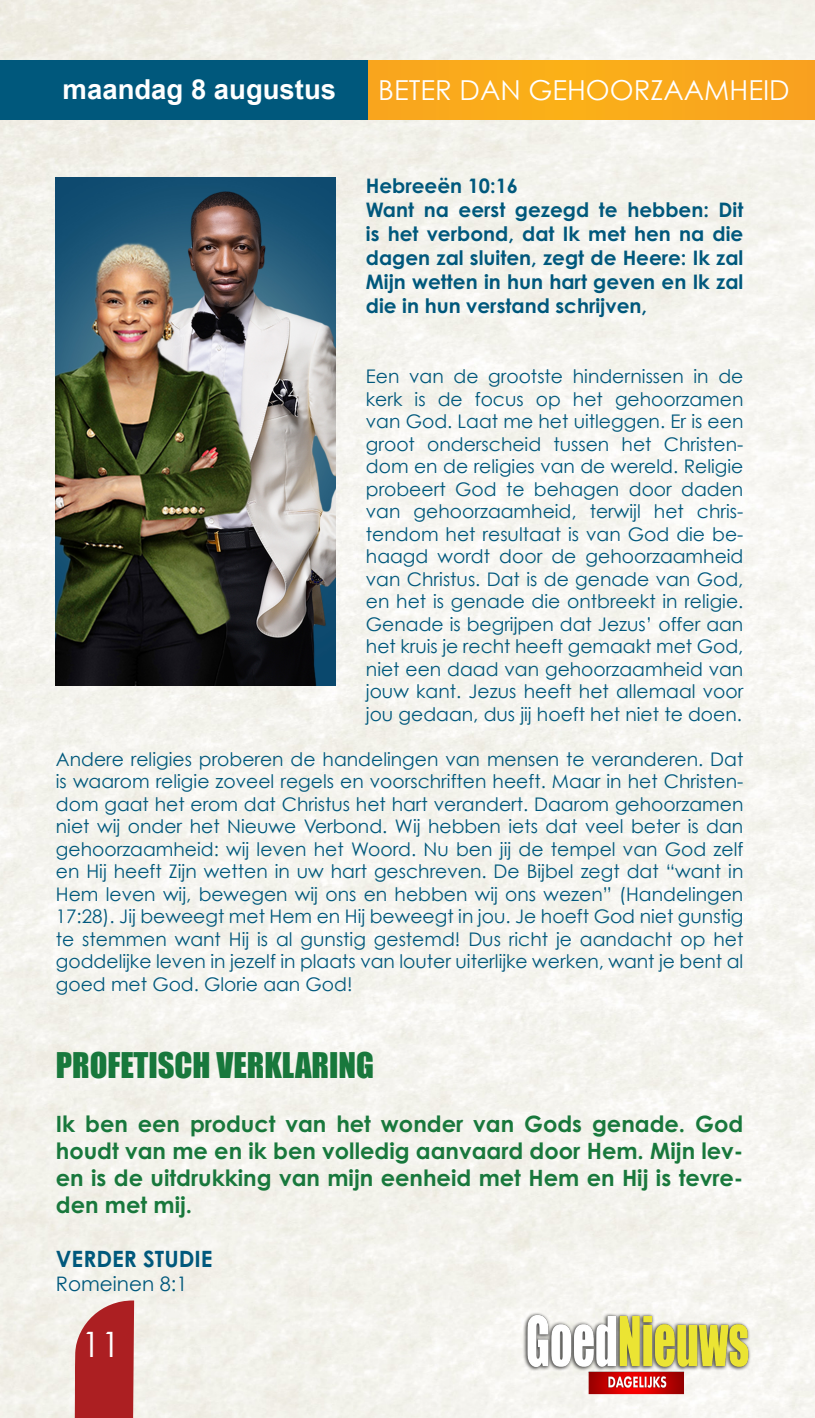
<style>
.page{position:relative;width:815px;height:1418px;background:#fff}
.page>*{position:absolute;margin:0;border:0;box-sizing:border-box;transform-origin:0 0}
.t1{font:35px "Century Gothic";color:#fff}
.t2{font:32.5px "Impact";color:#18783c}
.t3{font:27.5px "Century Gothic";color:#fff}
.t4{font:700 27.5px "Arial";color:#fff}
.t5{font:700 22.5px/27px "Century Gothic Pro";color:#18783c;text-align:justify}
.t6{font:700 22.5px "Century Gothic Pro";color:#00587c}
.t7{font:700 20px/24px "Century Gothic Pro";color:#00587c;text-align:justify}
.t8{font:20px "Century Gothic";color:#00587c}
.t9{font:18.75px/22.5px "Century Gothic";color:#00587c;text-align:justify}
</style>
<div class="page">
<img style="left:0;top:0;width:815px;height:1417px">
<div style="left:139px;top:60px;width:676px;height:60px;background:#faa91c"></div>
<div style="left:0;top:60px;width:368px;height:60px;background:#00587c"></div>
<svg style="left:73px;top:1300px;width:61px;height:117px;background:#b53c3e"></svg>
<img style="left:516px;top:1310px;width:245px;height:88px">
<img style="left:56px;top:178px;width:280px;height:507px">
<p class="t4" style="left:63px;top:72px;width:275px">maandag 8 augustus</p>
<p class="t3" style="left:378px;top:73px;width:413px">BETER DAN GEHOORZAAMHEID</p>
<p class="t7" style="left:366px;top:173px;width:154px">Hebreeën 10:16</p>
<p class="t7" style="left:366px;top:197px;width:379px">Want na eerst gezegd te hebben: Dit is het verbond, dat Ik met hen na die dagen zal sluiten, zegt de Heere: Ik zal Mijn wetten in hun hart geven en Ik zal die in hun verstand schrijven,</p>
<p class="t9" style="left:366px;top:365px;width:379px">Een van de grootste hindernissen in de kerk is de focus op het gehoorzamen van God. Laat me het uitleggen. Er is een groot onderscheid tussen het Christen&shy;dom en de religies van de wereld. Religie probeert God te behagen door daden van gehoorzaamheid, terwijl het chris&shy;tendom het resultaat is van God die be&shy;haagd wordt door de gehoorzaamheid van Christus. Dat is de genade van God, en het is genade die ontbreekt in religie.<br>Genade is begrijpen dat Jezus’ offer aan het kruis je recht heeft gemaakt met God, niet een daad van gehoorzaamheid van jouw kant. Jezus heeft het allemaal voor jou gedaan, dus jij hoeft het niet te doen.</p>
<p class="t9" style="left:56px;top:747px;width:689px">Andere religies proberen de handelingen van mensen te veranderen. Dat is waarom religie zoveel regels en voorschriften heeft. Maar in het Christen&shy;dom gaat het erom dat Christus het hart verandert. Daarom gehoorzamen niet wij onder het Nieuwe Verbond. Wij hebben iets dat veel beter is dan gehoorzaamheid: wij leven het Woord. Nu ben jij de tempel van God zelf en Hij heeft Zijn wetten in uw hart geschreven. De Bijbel zegt dat “want in Hem leven wij, bewegen wij ons en hebben wij ons wezen” (Handelingen 17:28). Jij beweegt met Hem en Hij beweegt in jou. Je hoeft God niet gunstig te stemmen want Hij is al gunstig gestemd! Dus richt je aandacht op het goddelijke leven in jezelf in plaats van louter uiterlijke werken, want je bent al goed met God. Glorie aan God!</p>
<p class="t2" style="left:56px;top:1040px;width:320px">PROFETISCH VERKLARING</p>
<p class="t5" style="left:56px;top:1109px;width:689px">Ik ben een product van het wonder van Gods genade. God houdt van me en ik ben volledig aanvaard door Hem. Mijn lev&shy;en is de uitdrukking van mijn eenheid met Hem en Hij is tevre&shy;den met mij.</p>
<p class="t6" style="left:56px;top:1244px;width:158px">VERDER STUDIE</p>
<p class="t8" style="left:56px;top:1271px;width:133px">Romeinen 8:1</p>
<h1 class="t1" style="left:82px;top:1322px;width:40px">11</h1>
</div>
